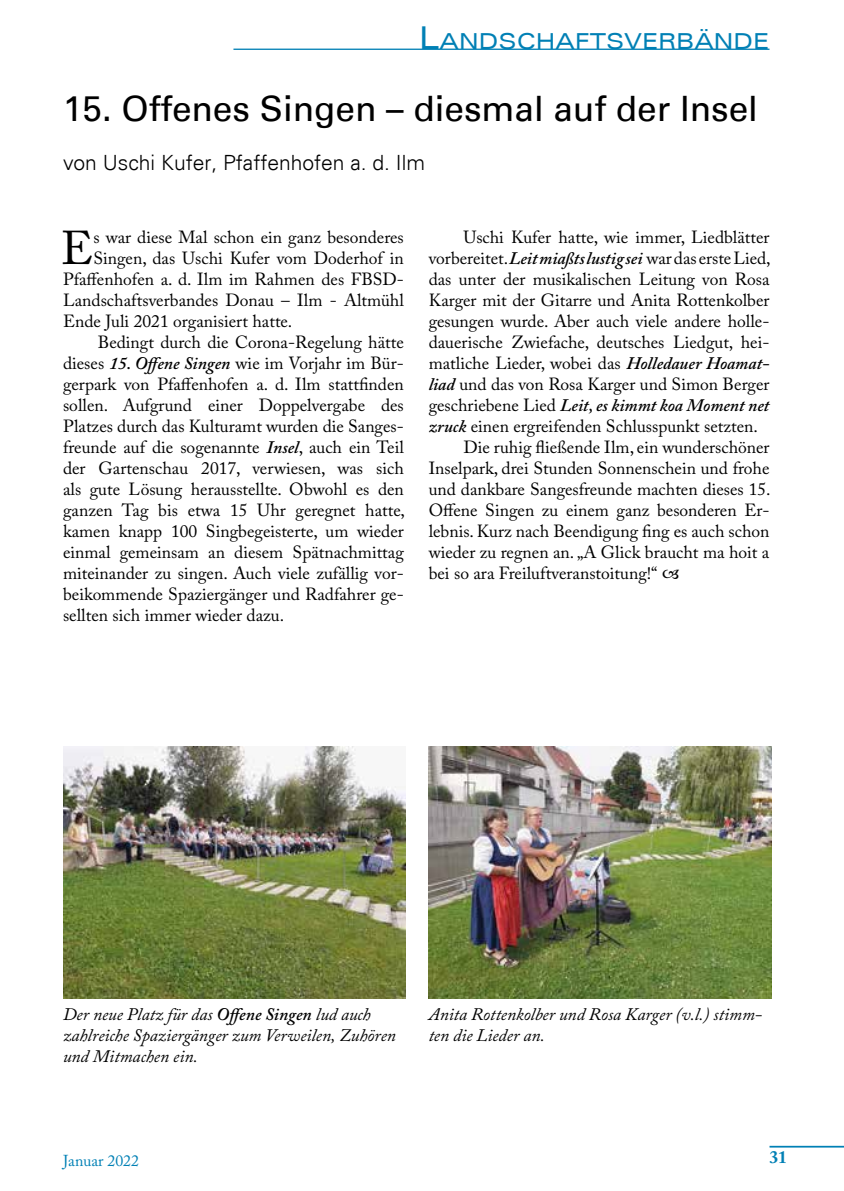
<style>
.page{position:relative;width:844px;height:1191px;background:#fff}
.page>*{position:absolute;margin:0;border:0;box-sizing:border-box;transform-origin:0 0}
.t1{font:47.07px "Adobe Caslon Pro";color:#000}
.t2{font:35px "Univers";color:#000}
.t3{font:expanded 22.05px "Univers";color:#0080b5}
.t4{font:300 21px "Univers";color:#000}
.t5{font:17.5px "Adobe Caslon Pro";color:#000}
.t6{font:italic 17.5px/21px "Adobe Caslon Pro";color:#000}
.t7{font:italic 600 17.5px "Adobe Caslon Pro";color:#000}
.t8{font:700 17.5px "Adobe Caslon Pro";color:#0080b5}
.t9{font:15.75px "Adobe Caslon Pro";color:#0080b5}
.s1{font-size:31.5px}
.s2{font-weight:600;font-style:italic}
.s3{font-weight:400;font-style:normal}
.s4{font-weight:600}
</style>
<div class="page">
<hr style="left:769px;top:1145px;width:74px;height:2px;background:#0080b5">
<hr style="left:233px;top:49px;width:536px;height:1px;background:#0080b5">
<img style="left:428px;top:746px;width:343px;height:252px">
<img style="left:63px;top:746px;width:342px;height:252px">
<p class="t3" style="left:418px;top:28px;width:352px"><span class="s1">L</span>ANDSCHAFTSVERBÄNDE</p>
<h2 class="t2" style="left:63px;top:88px;width:696px">15. Offenes Singen – diesmal auf der Insel</h2>
<p class="t4" style="left:63px;top:150px;width:363px">von Uschi Kufer, Pfaffenhofen a. d. Ilm</p>
<h1 class="t1" style="left:61px;top:220px;width:34px">E</h1>
<p class="t5" style="left:93px;top:226px;width:312px">s war diese Mal schon ein ganz besonderes</p>
<p class="t5" style="left:93px;top:247px;width:312px">Singen, das Uschi Kufer vom Doderhof in</p>
<p class="t5" style="left:63px;top:268px;width:342px">Pfaffenhofen a. d. Ilm im Rahmen des FBSD-</p>
<p class="t5" style="left:63px;top:289px;width:342px">Landschaftsverbandes Donau – Ilm - Altmühl</p>
<p class="t5" style="left:63px;top:310px;width:231px">Ende Juli 2021 organisiert hatte.</p>
<p class="t5" style="left:98px;top:331px;width:307px">Bedingt durch die Corona-Regelung hätte</p>
<p class="t5" style="left:63px;top:352px;width:342px">dieses <span class="s2">15. Offene Singen</span> wie im Vorjahr im Bür-</p>
<p class="t5" style="left:63px;top:373px;width:342px">gerpark von Pfaffenhofen a. d. Ilm stattfinden</p>
<p class="t5" style="left:63px;top:394px;width:342px">sollen. Aufgrund einer Doppelvergabe des</p>
<p class="t5" style="left:63px;top:415px;width:342px">Platzes durch das Kulturamt wurden die Sanges-</p>
<p class="t5" style="left:63px;top:436px;width:342px">freunde auf die sogenannte <span class="s2">Insel</span>, auch ein Teil</p>
<p class="t5" style="left:63px;top:457px;width:342px">der Gartenschau 2017, verwiesen, was sich</p>
<p class="t5" style="left:63px;top:478px;width:342px">als gute Lösung herausstellte. Obwohl es den</p>
<p class="t5" style="left:63px;top:499px;width:343px">ganzen Tag bis etwa 15 Uhr geregnet hatte,</p>
<p class="t5" style="left:63px;top:520px;width:342px">kamen knapp 100 Singbegeisterte, um wieder</p>
<p class="t5" style="left:63px;top:541px;width:342px">einmal gemeinsam an diesem Spätnachmittag</p>
<p class="t5" style="left:63px;top:562px;width:342px">miteinander zu singen. Auch viele zufällig vor-</p>
<p class="t5" style="left:63px;top:583px;width:342px">beikommende Spaziergänger und Radfahrer ge-</p>
<p class="t5" style="left:63px;top:604px;width:222px">sellten sich immer wieder dazu.</p>
<p class="t5" style="left:463px;top:226px;width:307px">Uschi Kufer hatte, wie immer, Liedblätter</p>
<p class="t5" style="left:428px;top:247px;width:343px">vorbereitet. <span class="s2">Leit miaßts lustig sei</span> war das erste Lied,</p>
<p class="t5" style="left:428px;top:268px;width:342px">das unter der musikalischen Leitung von Rosa</p>
<p class="t5" style="left:428px;top:289px;width:342px">Karger mit der Gitarre und Anita Rottenkolber</p>
<p class="t5" style="left:428px;top:310px;width:342px">gesungen wurde. Aber auch viele andere holle-</p>
<p class="t5" style="left:428px;top:331px;width:342px">dauerische Zwiefache, deutsches Liedgut, hei-</p>
<p class="t5" style="left:428px;top:352px;width:342px">matliche Lieder, wobei das <span class="s2">Holledauer Hoamat-</span></p>
<p class="t5" style="left:428px;top:373px;width:342px"><span class="s2">liad</span> und das von Rosa Karger und Simon Berger</p>
<p class="t7" style="left:428px;top:394px;width:342px"><span class="s3">geschriebene Lied</span> Leit, es kimmt koa Moment net</p>
<p class="t5" style="left:428px;top:415px;width:331px"><span class="s2">zruck</span> einen ergreifenden Schlusspunkt setzten.</p>
<p class="t5" style="left:463px;top:436px;width:307px">Die ruhig fließende Ilm, ein wunderschöner</p>
<p class="t5" style="left:428px;top:457px;width:342px">Inselpark, drei Stunden Sonnenschein und frohe</p>
<p class="t5" style="left:428px;top:478px;width:343px">und dankbare Sangesfreunde machten dieses 15.</p>
<p class="t5" style="left:428px;top:499px;width:342px">Offene Singen zu einem ganz besonderen Er-</p>
<p class="t5" style="left:428px;top:520px;width:342px">lebnis. Kurz nach Beendigung fing es auch schon</p>
<p class="t5" style="left:428px;top:541px;width:342px">wieder zu regnen an. „A Glick braucht ma hoit a</p>
<p class="t5" style="left:428px;top:562px;width:230px">bei so ara Freiluftveranstoitung!“</p>
<p class="t6" style="left:63px;top:1003px;width:334px">Der neue Platz für das <span class="s4">Offene Singen</span> lud auch zahlreiche Spaziergänger zum Verweilen, Zuhören und Mitmachen ein.</p>
<p class="t6" style="left:428px;top:1003px;width:335px">Anita Rottenkolber und Rosa Karger (v.l.) stimm&shy;ten die Lieder an.</p>
<p class="t9" style="left:63px;top:1151px;width:77px">Januar 2022</p>
<p class="t8" style="left:769px;top:1146px;width:19px">31</p>
</div>
